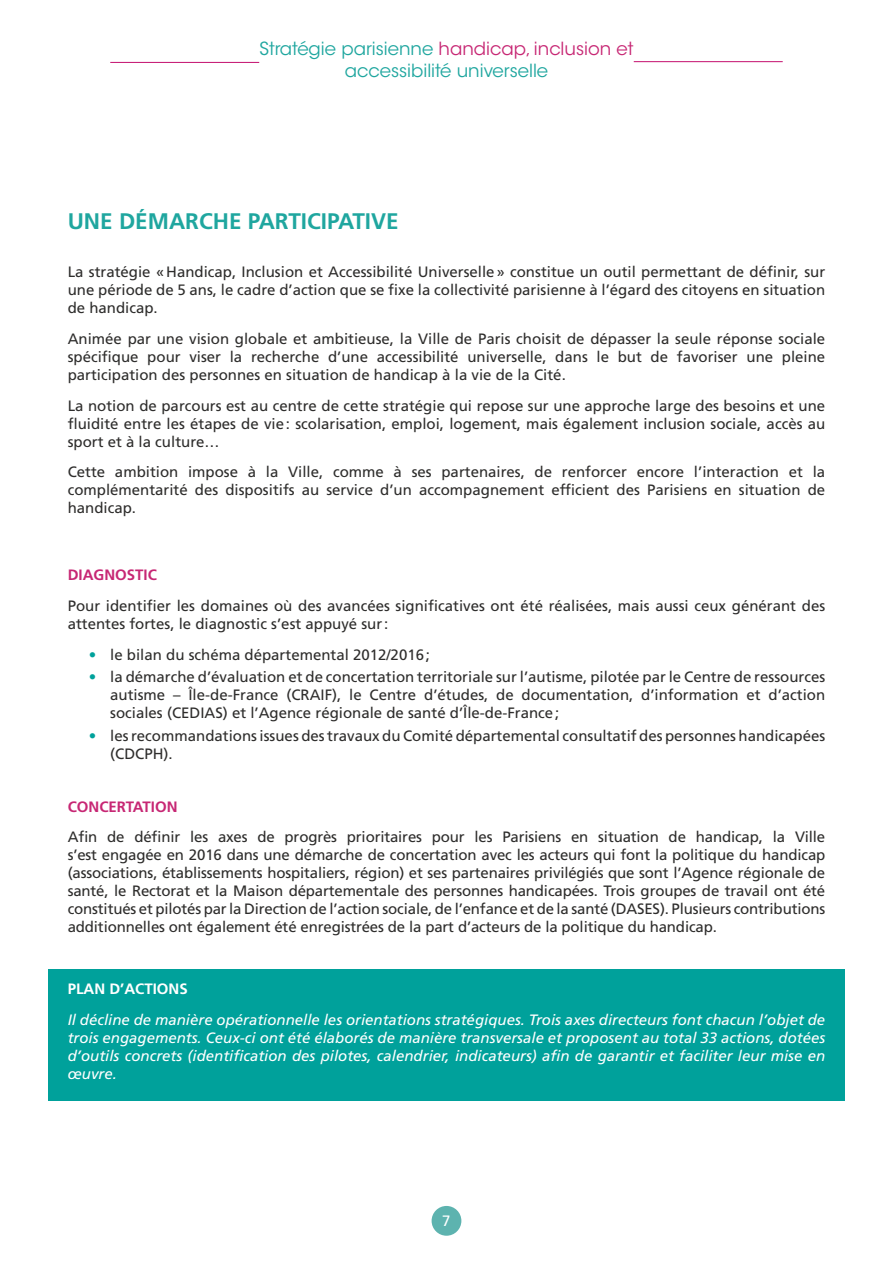
<style>
.page{position:relative;width:893px;height:1263px;background:#fff}
.page>*{position:absolute;margin:0;border:0;box-sizing:border-box;transform-origin:0 0}
.t1{font:700 22.5px "Frutiger LT Std";color:#1fa69f}
.t2{font:18px/21.6px "ITC Avant Garde Std";color:#1fa69f;text-align:center}
.t3{font:15px/18px "Frutiger LT Std";color:#2e2d2c;text-align:justify}
.t4{font:italic 15px/18px "Frutiger LT Std";color:#fff;text-align:justify}
.t5{font:700 15px "Frutiger LT Std";color:#c72774}
.t6{font:700 15px "Frutiger LT Std";color:#fff}
.t7{font:15px "Frutiger LT Std";color:#fff}
.s1{color:#c72774}
.s2{color:#00a19b}
</style>
<div class="page">
<div style="left:431px;top:1205px;width:30px;height:30px;background:#5db3af;border-radius:50%"></div>
<hr style="left:633px;top:61px;width:149px;height:1px;background:#c40f6e">
<hr style="left:110px;top:62px;width:149px;height:1px;background:#c40f6e">
<div style="left:48px;top:968px;width:796px;height:132px;background:#00a19b"></div>
<p class="t2" style="left:259px;top:38px;width:375px">Stratégie parisienne <span class="s1">handicap, inclusion et </span>accessibilité universelle</p>
<h1 class="t1" style="left:68px;top:208px;width:332px">UNE DÉMARCHE PARTICIPATIVE</h1>
<p class="t3" style="left:68px;top:263px;width:758px">La stratégie «Handicap, Inclusion et Accessibilité Universelle» constitue un outil permettant de définir, sur une période de 5 ans, le cadre d’action que se fixe la collectivité parisienne à l’égard des citoyens en situation de handicap.</p>
<p class="t3" style="left:68px;top:329px;width:758px">Animée par une vision globale et ambitieuse, la Ville de Paris choisit de dépasser la seule réponse sociale spécifique pour viser la recherche d’une accessibilité universelle, dans le but de favoriser une pleine participation des personnes en situation de handicap à la vie de la Cité.</p>
<p class="t3" style="left:68px;top:396px;width:758px">La notion de parcours est au centre de cette stratégie qui repose sur une approche large des besoins et une fluidité entre les étapes de vie: scolarisation, emploi, logement, mais également inclusion sociale, accès au sport et à la culture…</p>
<p class="t3" style="left:68px;top:463px;width:758px">Cette ambition impose à la Ville, comme à ses partenaires, de renforcer encore l’interaction et la complémentarité des dispositifs au service d’un accompagnement efficient des Parisiens en situation de handicap.</p>
<p class="t5" style="left:68px;top:566px;width:91px">DIAGNOSTIC</p>
<p class="t3" style="left:68px;top:597px;width:758px">Pour identifier les domaines où des avancées significatives ont été réalisées, mais aussi ceux générant des attentes fortes, le diagnostic s’est appuyé sur:</p>
<p class="t3" style="left:89px;top:645px;width:342px"><span class="s2">•</span> le bilan du schéma départemental 2012/2016;</p>
<p class="t3" style="left:110px;top:668px;width:716px;text-indent:-21px"><span class="s2">•</span> la démarche d’évaluation et de concertation territoriale sur l’autisme, pilotée par le Centre de ressources autisme – Île-de-France (CRAIF), le Centre d’études, de documentation, d’information et d’action sociales (CEDIAS) et l’Agence régionale de santé d’Île-de-France;</p>
<p class="t3" style="left:110px;top:726px;width:716px;text-indent:-21px"><span class="s2">•</span> les recommandations issues des travaux du Comité départemental consultatif des personnes handicapées (CDCPH).</p>
<p class="t5" style="left:68px;top:797px;width:111px">CONCERTATION</p>
<p class="t3" style="left:68px;top:828px;width:758px">Afin de définir les axes de progrès prioritaires pour les Parisiens en situation de handicap, la Ville s’est engagée en 2016 dans une démarche de concertation avec les acteurs qui font la politique du handicap (associations, établissements hospitaliers, région) et ses partenaires privilégiés que sont l’Agence régionale de santé, le Rectorat et la Maison départementale des personnes handicapées. Trois groupes de travail ont été constitués et pilotés par la Direction de l’action sociale, de l’enfance et de la santé (DASES). Plusieurs contributions additionnelles ont également été enregistrées de la part d’acteurs de la politique du handicap.</p>
<p class="t6" style="left:68px;top:979px;width:122px">PLAN D’ACTIONS</p>
<p class="t4" style="left:68px;top:1010px;width:758px">Il décline de manière opérationnelle les orientations stratégiques. Trois axes directeurs font chacun l’objet de trois engagements. Ceux-ci ont été élaborés de manière transversale et proposent au total 33 actions, dotées d’outils concrets (identification des pilotes, calendrier, indicateurs) afin de garantir et faciliter leur mise en œuvre.</p>
<p class="t7" style="left:442px;top:1212px;width:10px">7</p>
</div>
